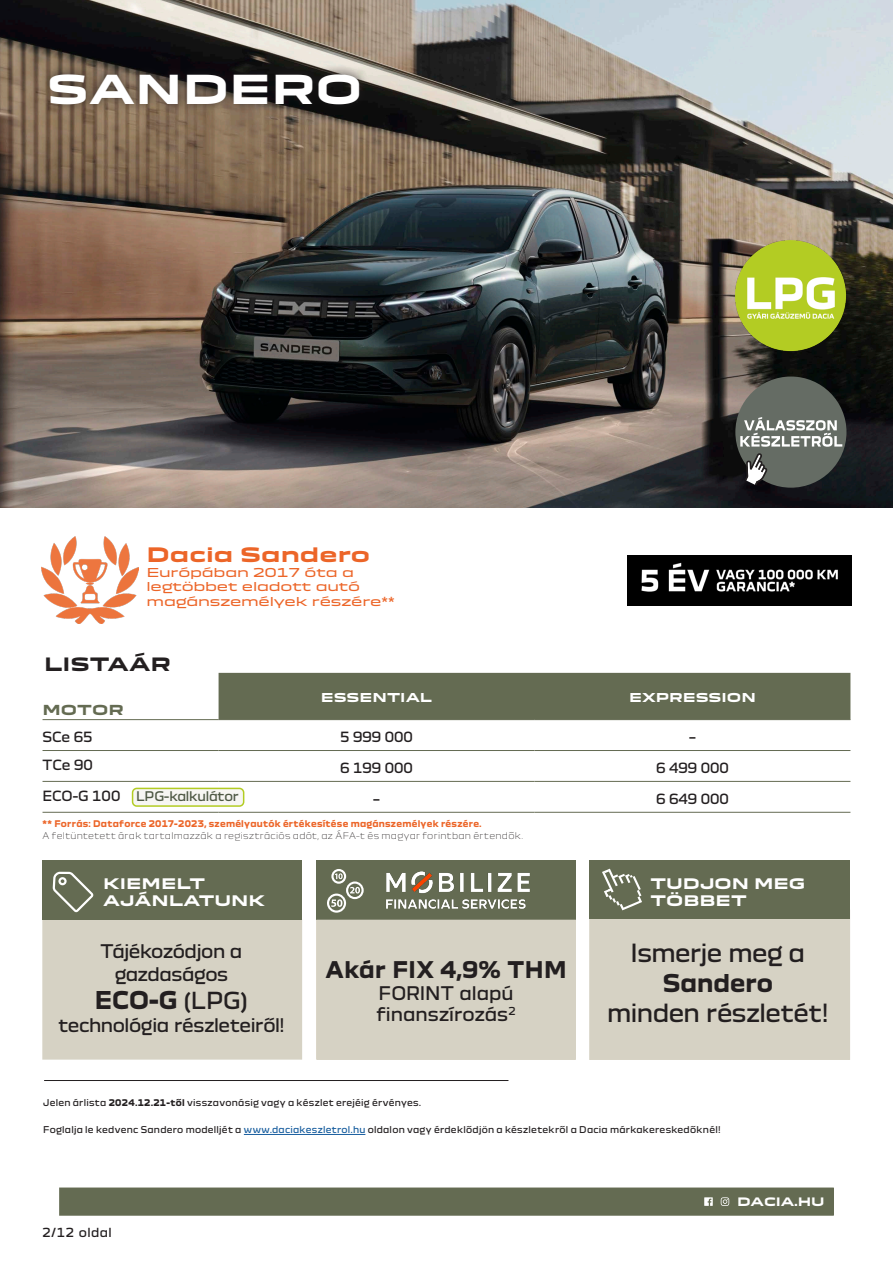
<style>
.page{position:relative;width:893px;height:1263px;background:#fff}
.page>*{position:absolute;margin:0;border:0;box-sizing:border-box;transform-origin:0 0}
.Titre-fd-bleu{font:700 39px "Dacia Block Extended";color:#fff}
.t1{font:24px/30px "Dacia Block";letter-spacing:-.02em;color:#231f20;text-align:center}
.t2{font:700 24px "Dacia Block";color:#231f20}
.t3{font:700 22.5px "Dacia Block";letter-spacing:.02em;color:#231f20}
.Titre-fd-bleu-2{font:700 19.5px "Dacia Block Extended";color:#ec6528}
.t4{font:18px/22.5px "Dacia Block";letter-spacing:-.02em;color:#231f20;text-align:center}
.t5{font:18px "Dacia Block";color:#231f20}
.t6{font:700 18px "Dacia Block Extended";color:#231f20}
.t7{font:700 14.25px/17.1px "Dacia Block Extended";color:#fff}
.t8{font:13.5px "Dacia Block";color:#231f20}
.t9{font:700 13.5px "Dacia Block Extended";color:#646b52}
.t10{font:12.75px "Dacia Block";letter-spacing:-.02em;color:#4e5844}
.Titre-fd-bleu-3{font:12px/14.4px "Dacia Block Extended";letter-spacing:-.015em;color:#ec6528}
.t11{font:700 12px "Dacia Block Extended";color:#fff}
.t12{font:12px "Dacia Block";letter-spacing:.035em;color:#231f20}
.t13{font:700 11.4px "Dacia Block Extended";letter-spacing:-.005em;color:#fff}
.t14{font:9px "Dacia Block";letter-spacing:.025em;color:#231f20}
.t15{font:300 9px/12px "Dacia Block";letter-spacing:.035em;color:#231f20}
.s1{font-weight:700;color:#ec6528}
.s2{font-weight:400;font-size:22.5px}
.s3{font-weight:700}
.s4{color:#175d9e}
</style>
<div class="page">
<div style="left:60px;top:1188px;width:773px;height:27px;background:#646b52"></div>
<svg style="left:704px;top:1197px;width:9px;height:9px"></svg>
<svg style="left:721px;top:1197px;width:8px;height:9px"></svg>
<div style="left:59px;top:1187px;width:775px;height:29px;border:2px solid #646b52"></div>
<div style="left:219px;top:673px;width:631px;height:46px;background:#646b52"></div>
<hr style="left:43px;top:781px;width:176px;height:1px;background:#646b52">
<hr style="left:219px;top:781px;width:315px;height:1px;background:#646b52">
<hr style="left:534px;top:781px;width:316px;height:1px;background:#646b52">
<hr style="left:43px;top:812px;width:176px;height:1px;background:#646b52">
<hr style="left:219px;top:812px;width:315px;height:1px;background:#646b52">
<hr style="left:534px;top:812px;width:316px;height:1px;background:#646b52">
<hr style="left:43px;top:719px;width:176px;height:1px;background:#646b52">
<hr style="left:534px;top:719px;width:316px;height:1px;background:#646b52">
<hr style="left:219px;top:719px;width:315px;height:1px;background:#646b52">
<hr style="left:43px;top:750px;width:176px;height:1px;background:#646b52">
<hr style="left:219px;top:750px;width:315px;height:1px;background:#646b52">
<hr style="left:534px;top:750px;width:316px;height:1px;background:#646b52">
<img style="left:0;top:0;width:893px;height:508px">
<hr style="left:44px;top:1080px;width:464px;height:1px;background:#231f20">
<div style="left:41px;top:64px;width:328px;height:50px;background:#231f20;opacity:.67"></div>
<div style="left:133px;top:788px;width:111px;height:18px;background:#f7f6f3;border-radius:4px"></div>
<div style="left:132px;top:788px;width:112px;height:19px;border:2px solid #b3cc23;border-radius:4px"></div>
<div style="left:589px;top:910px;width:261px;height:150px;background:#d6d2c4"></div>
<div style="left:589px;top:860px;width:261px;height:59px;background:#646b52"></div>
<svg style="left:602px;top:869px;width:40px;height:41px"></svg>
<div style="left:42px;top:919px;width:260px;height:140px;background:#d6d2c4"></div>
<div style="left:42px;top:861px;width:260px;height:59px;background:#646b52"></div>
<svg style="left:53px;top:872px;width:41px;height:40px"></svg>
<hr style="left:244px;top:1134px;width:121px;height:1px;background:#175d9e">
<div style="left:735px;top:376px;width:111px;height:112px;background:#656c64;border-radius:50%"></div>
<svg style="left:740px;top:417px;width:102px;height:30px"></svg>
<svg style="left:745px;top:453px;width:23px;height:32px"></svg>
<div style="left:316px;top:860px;width:260px;height:60px;background:#646b52"></div>
<svg style="left:327px;top:869px;width:37px;height:44px"></svg>
<div style="left:317px;top:920px;width:258px;height:139px;background:#d6d2c4"></div>
<div style="left:316px;top:920px;width:260px;height:140px;border:2px solid #d6d2c4"></div>
<img style="left:368px;top:871px;width:175px;height:52px">
<img style="left:731px;top:236px;width:119px;height:119px">
<img style="left:41px;top:537px;width:97px;height:86px">
<img style="left:627px;top:555px;width:224px;height:50px">
<p class="Titre-fd-bleu" style="left:47px;top:67px;width:317px">SANDERO</p>
<p class="Titre-fd-bleu-2" style="left:147px;top:544px;width:225px">Dacia Sandero</p>
<p class="Titre-fd-bleu-3" style="left:147px;top:565px;width:250px">Európában 2017 óta a legtöbbet eladott autó magánszemélyek részére**</p>
<p class="t6" style="left:44px;top:655px;width:128px">LISTAÁR</p>
<p class="t9" style="left:43px;top:703px;width:83px">MOTOR</p>
<p class="t11" style="left:321px;top:691px;width:113px">ESSENTIAL</p>
<p class="t11" style="left:629px;top:691px;width:128px">EXPRESSION</p>
<p class="t8" style="left:43px;top:726px;width:52px">SCe 65</p>
<p class="t8" style="left:340px;top:726px;width:74px">5 999 000</p>
<p class="t8" style="left:689px;top:726px;width:8px">–</p>
<p class="t8" style="left:43px;top:754px;width:52px">TCe 90</p>
<p class="t8" style="left:340px;top:757px;width:74px">6 199 000</p>
<p class="t8" style="left:656px;top:757px;width:74px">6 499 000</p>
<p class="t8" style="left:43px;top:785px;width:79px">ECO-G 100</p>
<p class="t8" style="left:373px;top:788px;width:8px">–</p>
<p class="t8" style="left:656px;top:788px;width:74px">6 649 000</p>
<p class="t10" style="left:136px;top:786px;width:104px">LPG-kalkulátor</p>
<p class="t15" style="left:43px;top:817px;width:482px"><span class="s1">** Forrás: Dataforce 2017-2023, személyautók értékesítése magánszemélyek részére.<br></span>A feltüntetett árak tartalmazzák a regisztrációs adót, az ÁFA-t és magyar forintban értendők.</p>
<p class="t7" style="left:103px;top:876px;width:163px">KIEMELT<br>AJÁNLATUNK</p>
<p class="t4" style="left:101px;top:941px;width:143px">Tájékozódjon a gazdaságos</p>
<p class="t2" style="left:95px;top:987px;width:155px">ECO-G <span class="s2">(LPG)</span></p>
<p class="t4" style="left:58px;top:1014px;width:228px">technológia részleteiről!</p>
<p class="t3" style="left:325px;top:957px;width:243px">Akár FIX 4,9% THM</p>
<p class="t4" style="left:379px;top:982px;width:136px">FORINT alapú</p>
<p class="t5" style="left:376px;top:1000px;width:141px">finanszírozás<sup>2</sup></p>
<p class="t7" style="left:650px;top:876px;width:157px">TUDJON MEG<br>TÖBBET</p>
<p class="t1" style="left:607px;top:939px;width:223px">Ismerje meg a<br><span class="s3">Sandero<br></span>minden részletét!</p>
<p class="t14" style="left:43px;top:1096px;width:379px">Jelen árlista <span class="s3">2024.12.21-től</span> visszavonásig vagy a készlet erejéig érvényes.</p>
<p class="t14" style="left:43px;top:1123px;width:679px">Foglalja le kedvenc Sandero modelljét a <span class="s4">www.daciakeszletrol.hu</span> oldalon vagy érdeklődjön a készletekről a Dacia márkakereskedőknél!</p>
<h3 class="t12" style="left:43px;top:1223px;width:71px">2/12 oldal</h3>
<p class="t13" style="left:737px;top:1195px;width:89px">DACIA.HU</p>
</div>
